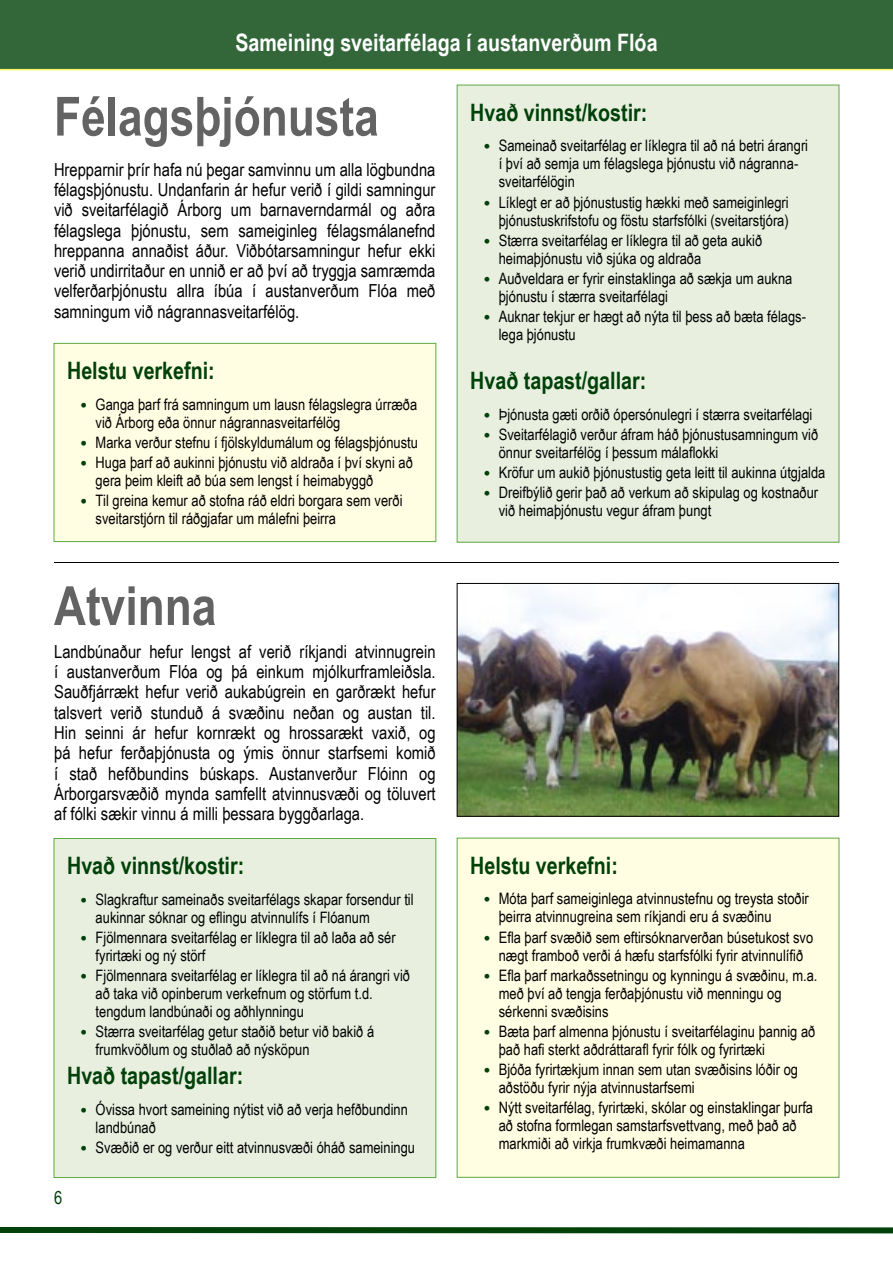
<style>
.page{position:relative;width:893px;height:1263px;background:#fff}
.page>*{position:absolute;margin:0;border:0;box-sizing:border-box;transform-origin:0 0}
.Fyrirsögn{font:700 54px "Arial Narrow";color:#636363}
.Kostir_og_gallar{font:700 24px "Arial Narrow";color:#004109}
.t1{font:700 24px "Arial Narrow";color:#fff}
.inngangur{font:18px/20.2px "Arial Narrow";color:#000;text-align:justify}
.t2{font:18px "Arial Narrow";color:#004109}
.normal_kostir_og_gallar{font:15.75px/18px "Arial Narrow";color:#000}
.s1{font-family:"Garamond Three";font-weight:700;color:#004109}
</style>
<div class="page">
<div style="left:0;top:0;width:892px;height:70px;background:#33673a"></div>
<svg style="left:892px;top:0;width:1px;height:70px"></svg>
<svg style="left:0;top:1227px;width:893px;height:7px;background:#245b2b"></svg>
<div style="left:457px;top:85px;width:382px;height:457px;background:#e8efdf"></div>
<div style="left:54px;top:343px;width:382px;height:198px;background:#fffde2"></div>
<div style="left:54px;top:343px;width:382px;height:199px;border:1px solid #5fa841"></div>
<div style="left:54px;top:838px;width:382px;height:339px;background:#e8efdf"></div>
<div style="left:54px;top:838px;width:382px;height:340px;border:1px solid #5fa841"></div>
<div style="left:457px;top:838px;width:382px;height:339px;background:#fffde2"></div>
<div style="left:457px;top:838px;width:382px;height:340px;border:1px solid #5fa841"></div>
<hr style="left:54px;top:562px;width:785px;height:1px;background:#000">
<img style="left:459px;top:585px;width:378px;height:229px">
<div style="left:457px;top:583px;width:382px;height:233px;border:1px solid #000"></div>
<h2 class="t1" style="left:235px;top:24px;width:424px">Sameining sveitarfélaga í austanverðum Flóa</h2>
<p class="Fyrirsögn" style="left:54px;top:76px;width:326px">Félagsþjónusta</p>
<p class="Kostir_og_gallar" style="left:470px;top:94px;width:179px">Hvað vinnst/kostir:</p>
<p class="normal_kostir_og_gallar" style="left:499px;top:136px;width:311px;text-indent:-16px"><span class="s1">•</span> Sameinað sveitarfélag er líklegra til að ná betri árangri í því að semja um félagslega þjónustu við nágranna - sveitarfélögin</p>
<p class="normal_kostir_og_gallar" style="left:483px;top:192px;width:307px;text-align:right"><span class="s1">•</span> Líklegt er að þjónustustig hækki með sameiginlegri þjónustuskrifstofu og föstu starfsfólki (sveitarstjóra)</p>
<p class="normal_kostir_og_gallar" style="left:499px;top:230px;width:265px;text-indent:-16px"><span class="s1">•</span> Stærra sveitarfélag er líklegra til að geta aukið heimaþjónustu við sjúka og aldraða</p>
<p class="normal_kostir_og_gallar" style="left:499px;top:269px;width:295px;text-indent:-16px"><span class="s1">•</span> Auðveldara er fyrir einstaklinga að sækja um aukna þjónustu í stærra sveitarfélagi</p>
<p class="normal_kostir_og_gallar" style="left:499px;top:307px;width:309px;text-indent:-16px"><span class="s1">•</span> Auknar tekjur er hægt að nýta til þess að bæta félags&shy;lega þjónustu</p>
<p class="Kostir_og_gallar" style="left:470px;top:363px;width:178px">Hvað tapast/gallar:</p>
<p class="normal_kostir_og_gallar" style="left:483px;top:405px;width:331px"><span class="s1">•</span> Þjónusta gæti orðið ópersónulegri í stærra sveitarfélagi</p>
<p class="normal_kostir_og_gallar" style="left:499px;top:425px;width:321px;text-indent:-16px"><span class="s1">•</span> Sveitarfélagið verður áfram háð þjónustusamningum við önnur sveitarfélög í þessum málaflokki</p>
<p class="normal_kostir_og_gallar" style="left:483px;top:463px;width:344px"><span class="s1">•</span> Kröfur um aukið þjónustustig geta leitt til aukinna útgjalda</p>
<p class="normal_kostir_og_gallar" style="left:499px;top:483px;width:321px;text-indent:-16px"><span class="s1">•</span> Dreifbýlið gerir það að verkum að skipulag og kostnaður við heimaþjónustu vegur áfram þungt</p>
<p class="inngangur" style="left:54px;top:159px;width:383px">Hrepparnir þrír hafa nú þegar samvinnu um alla lögbundna félagsþjónustu. Undanfarin ár hefur verið í gildi samningur við sveitarfélagið Árborg um barnaverndarmál og aðra félagslega þjónustu, sem sameiginleg félagsmálanefnd hreppanna annaðist áður. Viðbótarsamningur hefur ekki verið undirritaður en unnið er að því að tryggja samræmda velferðarþjónustu allra íbúa í austanverðum Flóa með samningum við nágrannasveitarfélög.</p>
<p class="Kostir_og_gallar" style="left:67px;top:352px;width:149px">Helstu verkefni:</p>
<p class="normal_kostir_og_gallar" style="left:96px;top:395px;width:323px;text-indent:-16px"><span class="s1">•</span> Ganga þarf frá samningum um lausn félagslegra úrræða við Árborg eða önnur nágrannasveitarfélög</p>
<p class="normal_kostir_og_gallar" style="left:80px;top:433px;width:340px"><span class="s1">•</span> Marka verður stefnu í fjölskyldumálum og félagsþjónustu</p>
<p class="normal_kostir_og_gallar" style="left:96px;top:453px;width:319px;text-indent:-16px"><span class="s1">•</span> Huga þarf að aukinni þjónustu við aldraða í því skyni að gera þeim kleift að búa sem lengst í heimabyggð</p>
<p class="normal_kostir_og_gallar" style="left:96px;top:491px;width:308px;text-indent:-16px"><span class="s1">•</span> Til greina kemur að stofna ráð eldri borgara sem verði sveitarstjórn til ráðgjafar um málefni þeirra</p>
<p class="Fyrirsögn" style="left:54px;top:565px;width:164px">Atvinna</p>
<p class="inngangur" style="left:54px;top:641px;width:383px">Landbúnaður hefur lengst af verið ríkjandi atvinnugrein í austanverðum Flóa og þá einkum mjólkurframleiðsla.<br>Sauðfjárrækt hefur verið aukabúgrein en garðrækt hefur talsvert verið stunduð á svæðinu neðan og austan til.<br>Hin seinni ár hefur kornrækt og hrossarækt vaxið, og þá hefur ferðaþjónusta og ýmis önnur starfsemi komið í stað hefðbundins búskaps. Austanverður Flóinn og Árborgarsvæðið mynda samfellt atvinnusvæði og töluvert af fólki sækir vinnu á milli þessara byggðarlaga.</p>
<p class="Kostir_og_gallar" style="left:67px;top:847px;width:179px">Hvað vinnst/kostir:</p>
<p class="normal_kostir_og_gallar" style="left:96px;top:890px;width:319px;text-indent:-16px"><span class="s1">•</span> Slagkraftur sameinaðs sveitarfélags skapar forsendur til aukinnar sóknar og eflingu atvinnulífs í Flóanum</p>
<p class="normal_kostir_og_gallar" style="left:96px;top:928px;width:302px;text-indent:-16px"><span class="s1">•</span> Fjölmennara sveitarfélag er líklegra til að laða að sér fyrirtæki og ný störf</p>
<p class="normal_kostir_og_gallar" style="left:96px;top:966px;width:316px;text-indent:-16px"><span class="s1">•</span> Fjölmennara sveitarfélag er líklegra til að ná árangri við að taka við opinberum verkefnum og störfum t.d. tengdum landbúnaði og aðhlynningu</p>
<p class="normal_kostir_og_gallar" style="left:96px;top:1022px;width:280px;text-indent:-16px"><span class="s1">•</span> Stærra sveitarfélag getur staðið betur við bakið á frumkvöðlum og stuðlað að nýsköpun</p>
<p class="Kostir_og_gallar" style="left:67px;top:1058px;width:178px">Hvað tapast/gallar:</p>
<p class="normal_kostir_og_gallar" style="left:96px;top:1100px;width:314px;text-indent:-16px"><span class="s1">•</span> Óvissa hvort sameining nýtist við að verja hefðbundinn landbúnað</p>
<p class="normal_kostir_og_gallar" style="left:80px;top:1138px;width:337px"><span class="s1">•</span> Svæðið er og verður eitt atvinnusvæði óháð sameiningu</p>
<p class="t2" style="left:54px;top:1184px;width:10px">6</p>
<p class="Kostir_og_gallar" style="left:470px;top:847px;width:149px">Helstu verkefni:</p>
<p class="normal_kostir_og_gallar" style="left:499px;top:889px;width:312px;text-indent:-16px"><span class="s1">•</span> Móta þarf sameiginlega atvinnustefnu og treysta stoðir þeirra atvinnugreina sem ríkjandi eru á svæðinu</p>
<p class="normal_kostir_og_gallar" style="left:483px;top:927px;width:332px;text-align:center"><span class="s1">•</span> Efla þarf svæðið sem eftirsóknarverðan búsetukost svo nægt framboð verði á hæfu starfsfólki fyrir atvinnulífið</p>
<p class="normal_kostir_og_gallar" style="left:499px;top:965px;width:320px;text-indent:-16px"><span class="s1">•</span> Efla þarf markaðssetningu og kynningu á svæðinu, m.a. með því að tengja ferðaþjónustu við menningu og sérkenni svæðisins</p>
<p class="normal_kostir_og_gallar" style="left:499px;top:1022px;width:318px;text-indent:-16px"><span class="s1">•</span> Bæta þarf almenna þjónustu í sveitarfélaginu þannig að það hafi sterkt aðdráttarafl fyrir fólk og fyrirtæki</p>
<p class="normal_kostir_og_gallar" style="left:499px;top:1060px;width:301px;text-indent:-16px"><span class="s1">•</span> Bjóða fyrirtækjum innan sem utan svæðisins lóðir og aðstöðu fyrir nýja atvinnustarfsemi</p>
<p class="normal_kostir_og_gallar" style="left:499px;top:1098px;width:316px;text-indent:-16px"><span class="s1">•</span> Nýtt sveitarfélag, fyrirtæki, skólar og einstaklingar þurfa að stofna formlegan samstarfsvettvang, með það að markmiði að virkja frumkvæði heimamanna</p>
</div>
